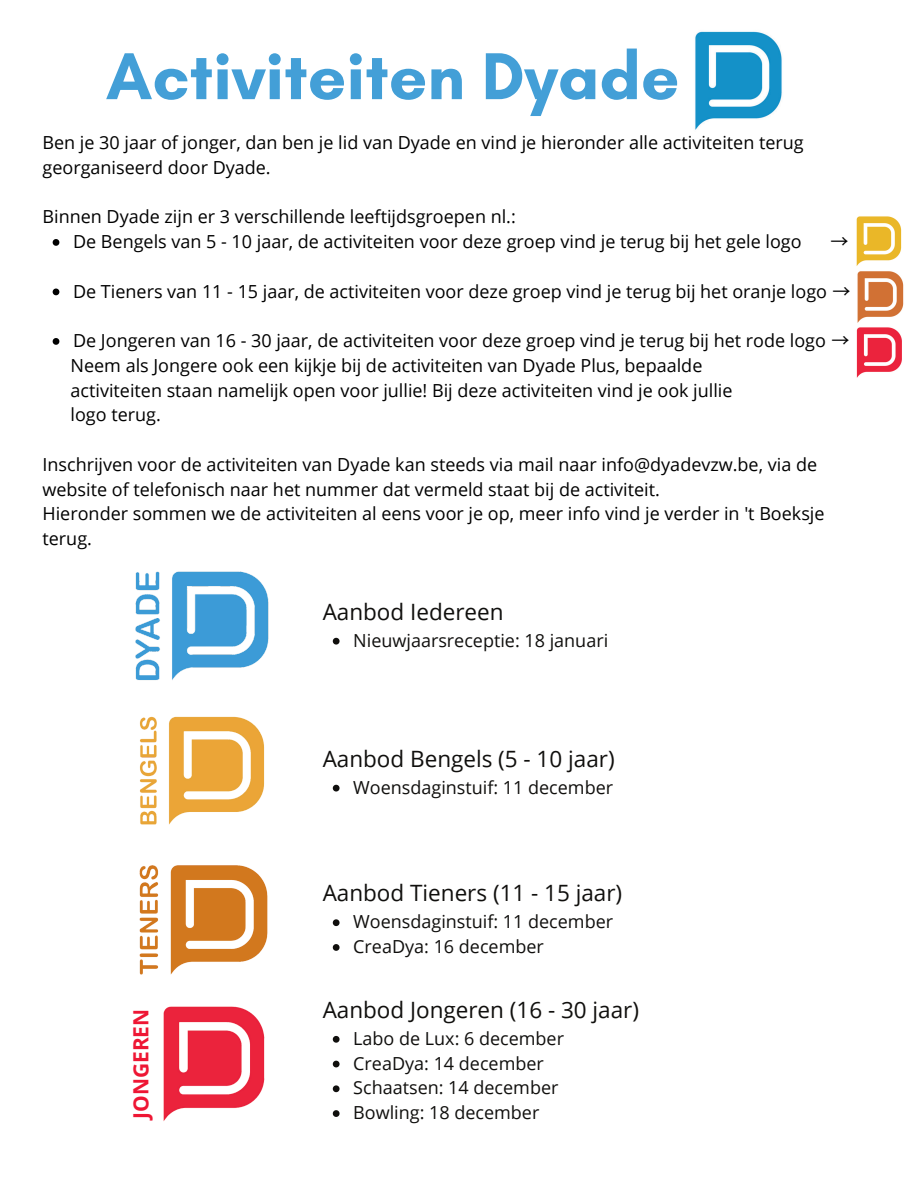
<style>
.page{position:relative;width:918px;height:1188px;background:#fff}
.page>*{position:absolute;margin:0;border:0;box-sizing:border-box;transform-origin:0 0}
.t1{font:700 67.5px "Glacial Indifference";color:#439fd7}
.t2{font:22.5px "Open Sans";color:#100f0d}
.t3{font:700 21px "Open Sans";color:#ee1634}
.t4{font:18px/24.8px "Open Sans";color:#000}
.t5{font:18px "Open Sans";color:#100f0d}
.t6{font:18px "Noto Sans CJ Ksc";color:#000}
.s1{font-family:"Noto Sans CJ Ksc"}
</style>
<div class="page">
<img style="left:139px;top:716px;width:126px;height:109px">
<img style="left:695px;top:31px;width:87px;height:99px">
<svg style="left:53px;top:239px;width:6px;height:7px"></svg>
<svg style="left:53px;top:289px;width:6px;height:6px"></svg>
<svg style="left:53px;top:338px;width:6px;height:7px"></svg>
<img style="left:856px;top:216px;width:48px;height:162px">
<img style="left:135px;top:571px;width:134px;height:109px">
<img style="left:139px;top:865px;width:129px;height:110px">
<img style="left:163px;top:1006px;width:102px;height:115px">
<svg style="left:333px;top:1036px;width:7px;height:7px"></svg>
<svg style="left:333px;top:1061px;width:7px;height:6px"></svg>
<svg style="left:333px;top:1085px;width:7px;height:7px"></svg>
<svg style="left:333px;top:1110px;width:7px;height:7px"></svg>
<svg style="left:333px;top:785px;width:7px;height:7px"></svg>
<svg style="left:333px;top:919px;width:7px;height:7px"></svg>
<svg style="left:333px;top:944px;width:7px;height:7px"></svg>
<svg style="left:333px;top:638px;width:7px;height:7px"></svg>
<p class="t1" style="left:106px;top:35px;width:575px">Activiteiten Dyade</p>
<p class="t4" style="left:43px;top:130px;width:763px">Ben je 30 jaar of jonger, dan ben je lid van Dyade en vind je hieronder alle activiteiten terug georganiseerd door Dyade.</p>
<p class="t4" style="left:43px;top:204px;width:475px">Binnen Dyade zijn er 3 verschillende leeftijdsgroepen nl.:</p>
<p class="t4" style="left:73px;top:229px;width:730px">De Bengels van 5 - 10 jaar, de activiteiten voor deze groep vind je terug bij het gele logo</p>
<p class="t6" style="left:831px;top:227px;width:19px">→</p>
<p class="t4" style="left:73px;top:278px;width:779px">De Tieners van 11 - 15 jaar, de activiteiten voor deze groep vind je terug bij het oranje logo <span class="s1">→</span></p>
<p class="t4" style="left:73px;top:328px;width:778px">De Jongeren van 16 - 30 jaar, de activiteiten voor deze groep vind je terug bij het rode logo <span class="s1">→</span></p>
<p class="t4" style="left:71px;top:352px;width:633px">Neem als Jongere ook een kijkje bij de activiteiten van Dyade Plus, bepaalde</p>
<p class="t4" style="left:71px;top:377px;width:664px">activiteiten staan namelijk open voor jullie! Bij deze activiteiten vind je ook jullie</p>
<p class="t4" style="left:71px;top:402px;width:92px">logo terug.</p>
<p class="t4" style="left:43px;top:451px;width:776px">Inschrijven voor de activiteiten van Dyade kan steeds via mail naar info@dyadevzw.be, via de website of telefonisch naar het nummer dat vermeld staat bij de activiteit.</p>
<p class="t4" style="left:43px;top:501px;width:784px">Hieronder sommen we de activiteiten al eens voor je op, meer info vind je verder in 't Boeksje terug.</p>
<p class="t2" style="left:323px;top:596px;width:182px">Aanbod Iedereen</p>
<p class="t5" style="left:353px;top:628px;width:256px">Nieuwjaarsreceptie: 18 januari</p>
<p class="t2" style="left:323px;top:743px;width:294px">Aanbod Bengels (5 - 10 jaar)</p>
<h2 class="t5" style="left:353px;top:775px;width:261px">Woensdaginstuif: 11 december</h2>
<h3 class="t2" style="left:323px;top:877px;width:301px">Aanbod Tieners (11 - 15 jaar)</h3>
<p class="t5" style="left:353px;top:909px;width:261px">Woensdaginstuif: 11 december</p>
<p class="t5" style="left:353px;top:934px;width:192px">CreaDya: 16 december</p>
<h3 class="t3" style="left:126px;top:1119px;width:112px;rotate:-90deg">JONGEREN</h3>
<p class="t2" style="left:323px;top:994px;width:318px">Aanbod Jongeren (16 - 30 jaar)</p>
<p class="t5" style="left:353px;top:1026px;width:212px">Labo de Lux: 6 december</p>
<h3 class="t5" style="left:353px;top:1050px;width:192px">CreaDya: 14 december</h3>
<p class="t5" style="left:353px;top:1075px;width:207px">Schaatsen: 14 december</p>
<p class="t5" style="left:353px;top:1100px;width:188px">Bowling: 18 december</p>
</div>
